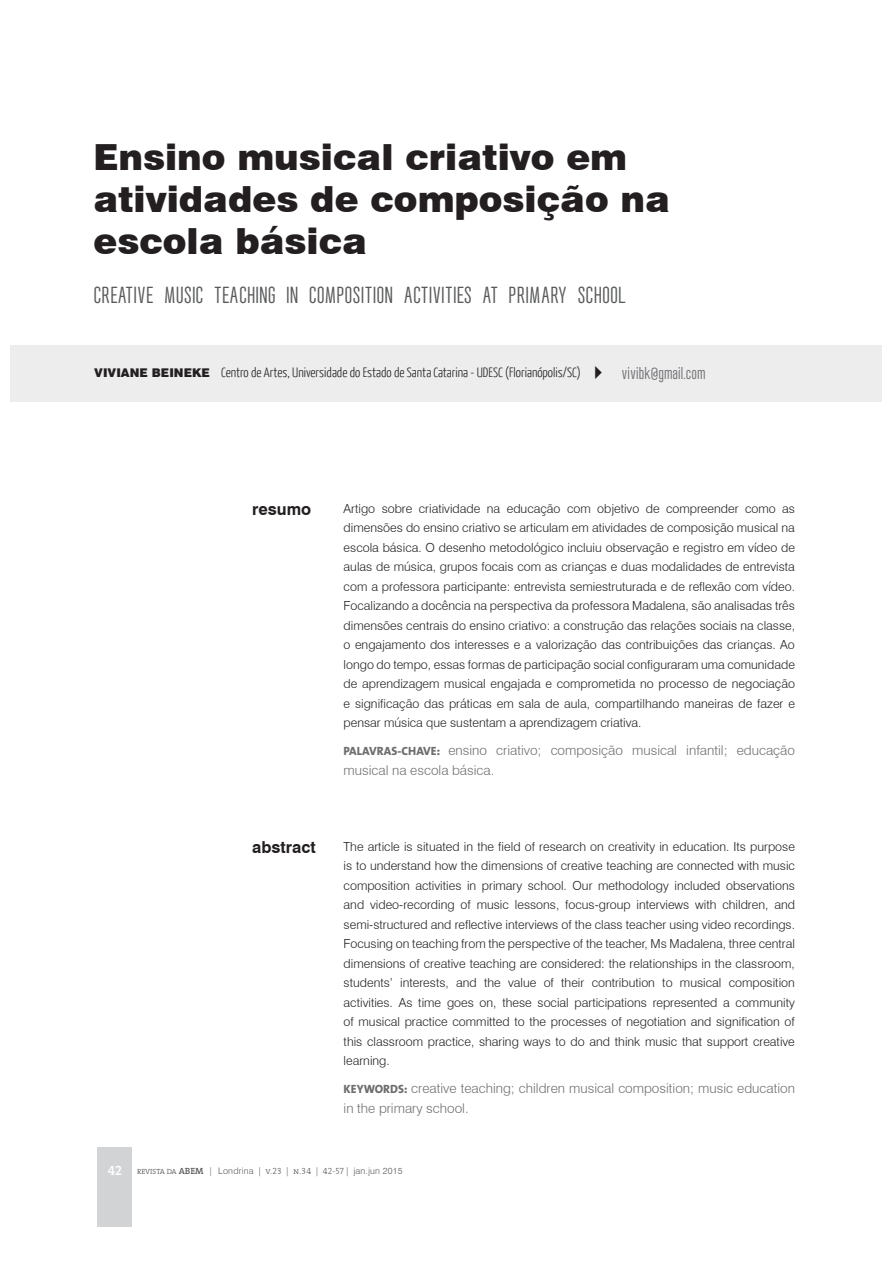
<style>
.page{position:relative;width:893px;height:1263px;background:#fff}
.page>*{position:absolute;margin:0;border:0;box-sizing:border-box;transform-origin:0 0}
.t1{font:900 36px/42px "Swiss 721 BT";color:#231f20}
.t2{font:19.5px "Wearetrippin Short";color:#58595b}
.t3{font:700 16.5px "Swiss 721 BT";color:#231f20}
.t4{font:300 13.5px/19.5px "Swiss 721 BT";color:#6d6e70}
.t5{font:300 13.5px "Yanone Kaffeesatz";color:#231f20}
.t6{font:13.5px "Wearetrippin Short";color:#6d6e70}
.t7{font:300 12.45px/19.5px "Swiss 721 BT";color:#231f20;text-align:justify}
.t8{font:300 9px "Swiss 721 BT";letter-spacing:.02em;color:#58595b}
.s1{font-family:"Swiss 721 BT";font-weight:900;font-size:12px}
.s2{font-family:"The Mix";font-weight:800;font-size:12px}
.s3{font-family:"The Serif Semi Bold Caps";font-weight:400;font-size:13.5px;color:#fff}
.s4{font-family:"The Serif";font-size:7.5px}
.s5{font-family:"The Serif";font-weight:600}
.s6{font-family:"The Serif Light Caps";font-weight:400}
</style>
<div class="page">
<div style="left:98px;top:1147px;width:34px;height:80px;background:#d1d3d4"></div>
<div style="left:10px;top:346px;width:872px;height:56px;background:#ededee"></div>
<h1 class="t1" style="left:93px;top:136px;width:578px">Ensino musical criativo em atividades de composição na escola básica</h1>
<h2 class="t2" style="left:93px;top:285px;width:535px">CREATIVE MUSIC TEACHING IN COMPOSITION ACTIVITIES AT PRIMARY SCHOOL</h2>
<p class="t5" style="left:94px;top:367px;width:488px"><span class="s1">VIVIANE BEINEKE</span> Centro de Artes, Universidade do Estado de Santa Catarina - UDESC (Florianópolis/SC)</p>
<p class="t6" style="left:621px;top:366px;width:86px">vivibk@gmail.com</p>
<h3 class="t3" style="left:252px;top:499px;width:61px">resumo</h3>
<h3 class="t3" style="left:252px;top:838px;width:65px">abstract</h3>
<p class="t7" style="left:344px;top:499px;width:453px">Artigo sobre criatividade na educação com objetivo de compreender como as dimensões do ensino criativo se articulam em atividades de composição musical na escola básica. O desenho metodológico incluiu observação e registro em vídeo de aulas de música, grupos focais com as crianças e duas modalidades de entrevista com a professora participante: entrevista semiestruturada e de reflexão com vídeo.<br>Focalizando a docência na perspectiva da professora Madalena, são analisadas três dimensões centrais do ensino criativo: a construção das relações sociais na classe, o engajamento dos interesses e a valorização das contribuições das crianças. Ao longo do tempo, essas formas de participação social configuraram uma comunidade de aprendizagem musical engajada e comprometida no processo de negociação e significação das práticas em sala de aula, compartilhando maneiras de fazer e pensar música que sustentam a aprendizagem criativa.</p>
<p class="t4" style="left:344px;top:741px;width:453px"><span class="s2">PALAVRAS-CHAVE:</span> ensino criativo; composição musical infantil; educação musical na escola básica.</p>
<p class="t7" style="left:344px;top:837px;width:453px">The article is situated in the field of research on creativity in education. Its purpose is to understand how the dimensions of creative teaching are connected with music composition activities in primary school. Our methodology included observations and video-recording of music lessons, focus-group interviews with children, and semi-structured and reflective interviews of the class teacher using video recordings.<br>Focusing on teaching from the perspective of the teacher, Ms Madalena, three central dimensions of creative teaching are considered: the relationships in the classroom, students’ interests, and the value of their contribution to musical composition activities. As time goes on, these social participations represented a community of musical practice committed to the processes of negotiation and signification of this classroom practice, sharing ways to do and think music that support creative learning.</p>
<p class="t4" style="left:344px;top:1079px;width:453px"><span class="s2">KEYWORDS:</span> creative teaching; children musical composition; music education in the primary school.</p>
<p class="t8" style="left:108px;top:1166px;width:296px"><span class="s3">42</span> <span class="s4">REVISTA DA</span> <span class="s5">ABEM</span> | Londrina <span class="s6">| v.23 | n.34 | 42-57 |</span> jan.jun 2015</p>
</div>
